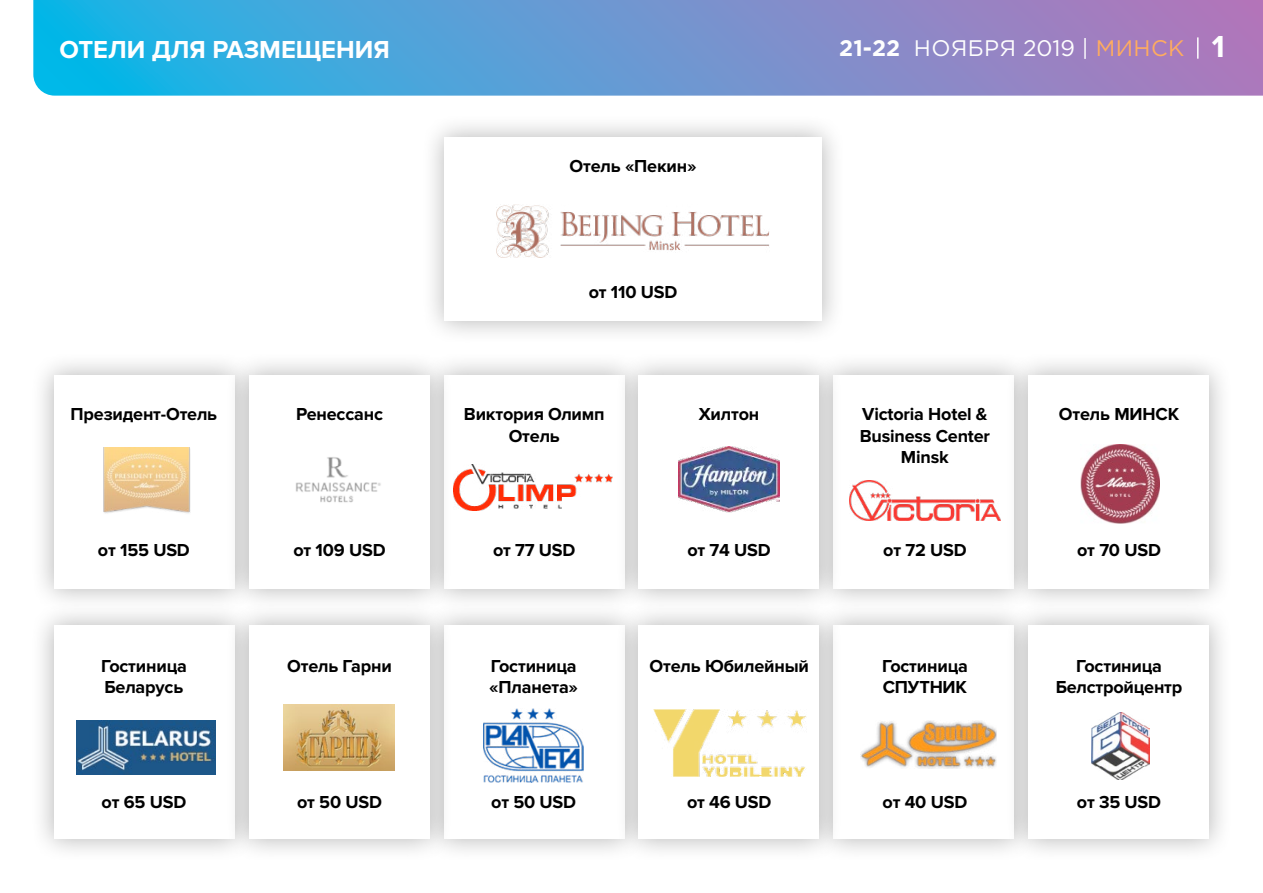
<style>
.page{position:relative;width:1263px;height:893px;background:#fff}
.page>*{position:absolute;margin:0;border:0;box-sizing:border-box;transform-origin:0 0}
.t1{font:700 25.5px "Proxima Nova";color:#fff}
.t2{font:22.5px "Gotham Pro";letter-spacing:.02em;color:#fefefe}
.t3{font:700 18px/21.6px "Proxima Nova";letter-spacing:-.01em;color:#000}
.s1{font-weight:700}
.s2{color:#ffac5f}
.s3{font-family:"Proxima Nova";font-weight:700;font-size:31.5px;color:#fff}
</style>
<div class="page">
<svg style="left:33px;top:0;width:1230px;height:96px;background:#6897d1"></svg>
<svg style="left:1197px;top:37px;width:1px;height:22px"></svg>
<div style="left:30px;top:351px;width:228px;height:261px;background:#000;opacity:.3"></div>
<div style="left:54px;top:375px;width:180px;height:214px;background:#fff"></div>
<div style="left:421px;top:114px;width:425px;height:231px;background:#000;opacity:.3"></div>
<div style="left:444px;top:137px;width:378px;height:184px;background:#fff"></div>
<div style="left:30px;top:602px;width:228px;height:261px;background:#000;opacity:.3"></div>
<div style="left:54px;top:625px;width:180px;height:214px;background:#fff"></div>
<div style="left:420px;top:351px;width:228px;height:261px;background:#000;opacity:.3"></div>
<div style="left:444px;top:375px;width:180px;height:214px;background:#fff"></div>
<div style="left:420px;top:602px;width:228px;height:261px;background:#000;opacity:.3"></div>
<div style="left:444px;top:625px;width:180px;height:214px;background:#fff"></div>
<div style="left:810px;top:351px;width:228px;height:261px;background:#000;opacity:.3"></div>
<div style="left:834px;top:375px;width:180px;height:214px;background:#fff"></div>
<div style="left:810px;top:602px;width:228px;height:261px;background:#000;opacity:.3"></div>
<div style="left:834px;top:625px;width:180px;height:214px;background:#fff"></div>
<div style="left:225px;top:351px;width:228px;height:261px;background:#000;opacity:.3"></div>
<div style="left:249px;top:375px;width:180px;height:214px;background:#fff"></div>
<div style="left:225px;top:602px;width:228px;height:261px;background:#000;opacity:.3"></div>
<div style="left:249px;top:625px;width:180px;height:214px;background:#fff"></div>
<div style="left:615px;top:351px;width:228px;height:261px;background:#000;opacity:.3"></div>
<div style="left:639px;top:375px;width:180px;height:214px;background:#fff"></div>
<div style="left:615px;top:602px;width:228px;height:261px;background:#000;opacity:.3"></div>
<div style="left:639px;top:625px;width:180px;height:214px;background:#fff"></div>
<div style="left:1005px;top:351px;width:228px;height:261px;background:#000;opacity:.3"></div>
<div style="left:1028px;top:375px;width:181px;height:214px;background:#fff"></div>
<div style="left:1005px;top:602px;width:228px;height:261px;background:#000;opacity:.3"></div>
<div style="left:1028px;top:625px;width:181px;height:214px;background:#fff"></div>
<img style="left:103px;top:447px;width:87px;height:66px">
<img style="left:296px;top:457px;width:85px;height:46px">
<img style="left:496px;top:204px;width:273px;height:54px">
<img style="left:678px;top:447px;width:102px;height:65px">
<img style="left:1080px;top:444px;width:80px;height:80px">
<img style="left:77px;top:721px;width:138px;height:53px">
<img style="left:283px;top:704px;width:112px;height:66px">
<img style="left:483px;top:709px;width:101px;height:74px">
<img style="left:653px;top:709px;width:153px;height:68px">
<img style="left:860px;top:720px;width:137px;height:48px">
<img style="left:1091px;top:713px;width:58px;height:66px">
<img style="left:849px;top:481px;width:151px;height:40px">
<img style="left:454px;top:465px;width:159px;height:45px">
<h1 class="t1" style="left:60px;top:35px;width:332px">ОТЕЛИ ДЛЯ РАЗМЕЩЕНИЯ</h1>
<p class="t2" style="left:839px;top:35px;width:387px"><span class="s1">21-22</span> НОЯБРЯ 2019 | <span class="s2">МИНСК</span> <span class="s3">1</span></p>
<p class="t3" style="left:570px;top:156px;width:128px">Отель «Пекин»</p>
<p class="t3" style="left:589px;top:282px;width:90px">от 110 USD</p>
<p class="t3" style="left:71px;top:404px;width:148px">Президент-Отель</p>
<p class="t3" style="left:296px;top:404px;width:88px">Ренессанс</p>
<p class="t3" style="left:464px;top:404px;width:142px;text-align:center">Виктория Олимп<br>Отель</p>
<p class="t3" style="left:699px;top:404px;width:62px">Хилтон</p>
<p class="t3" style="left:860px;top:404px;width:132px;text-align:center">Victoria Hotel &amp;<br>Business Center<br>Minsk</p>
<p class="t3" style="left:1059px;top:404px;width:122px">Отель МИНСК</p>
<p class="t3" style="left:98px;top:540px;width:93px">от 155 USD</p>
<p class="t3" style="left:293px;top:540px;width:94px">от 109 USD</p>
<p class="t3" style="left:493px;top:540px;width:84px">от 77 USD</p>
<p class="t3" style="left:687px;top:540px;width:85px">от 74 USD</p>
<p class="t3" style="left:883px;top:540px;width:85px">от 72 USD</p>
<p class="t3" style="left:1077px;top:540px;width:85px">от 70 USD</p>
<p class="t3" style="left:101px;top:655px;width:87px">Гостиница<br>Беларусь</p>
<p class="t3" style="left:287px;top:655px;width:106px">Отель Гарни</p>
<p class="t3" style="left:489px;top:655px;width:90px">Гостиница «Планета»</p>
<p class="t3" style="left:650px;top:655px;width:161px">Отель Юбилейный</p>
<p class="t3" style="left:882px;top:655px;width:87px">Гостиница<br>СПУТНИК</p>
<p class="t3" style="left:1056px;top:655px;width:128px;text-align:center">Гостиница<br>Белстройцентр</p>
<p class="t3" style="left:102px;top:792px;width:86px">от 65 USD</p>
<p class="t3" style="left:297px;top:792px;width:86px">от 50 USD</p>
<p class="t3" style="left:491px;top:792px;width:86px">от 50 USD</p>
<p class="t3" style="left:687px;top:792px;width:86px">от 46 USD</p>
<p class="t3" style="left:882px;top:792px;width:86px">от 40 USD</p>
<p class="t3" style="left:1077px;top:792px;width:86px">от 35 USD</p>
</div>
